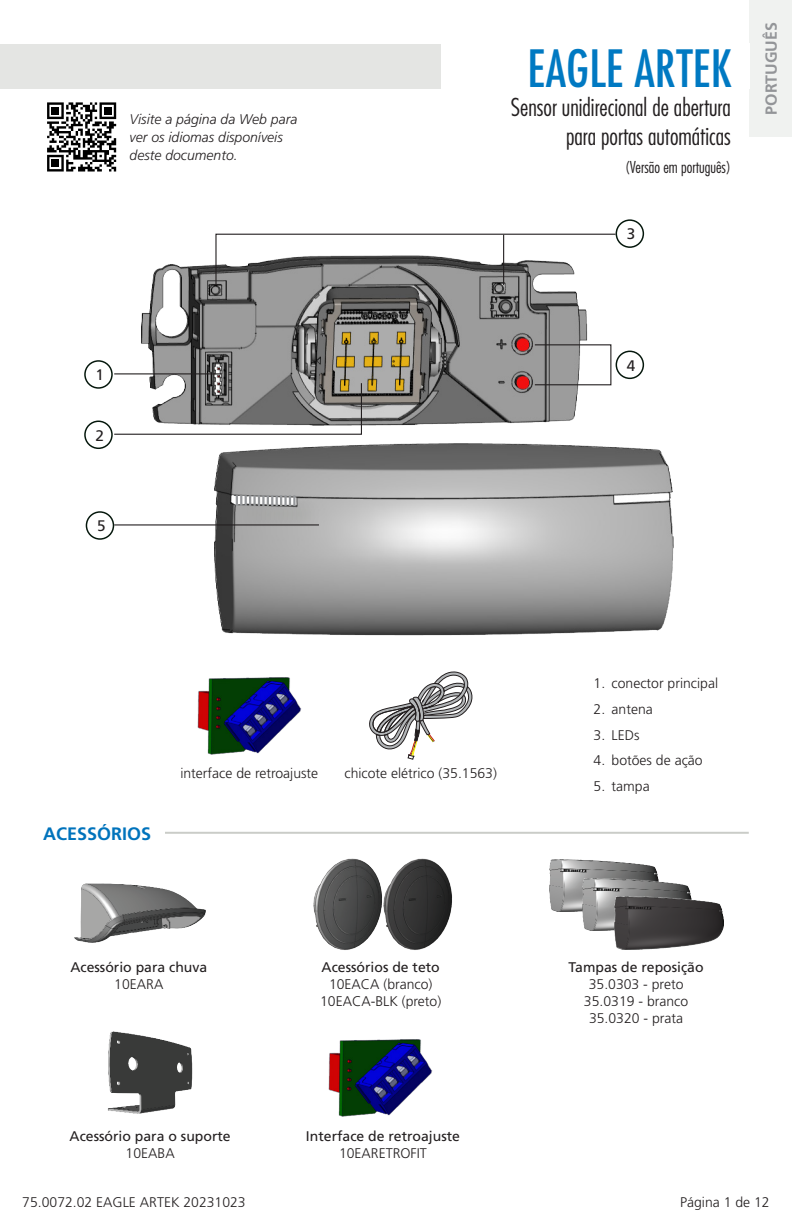
<style>
.page{position:relative;width:792px;height:1224px;background:#fff}
.page>*{position:absolute;margin:0;border:0;box-sizing:border-box;transform-origin:0 0}
.t1{font:500 condensed 50px "Futura";color:#0079c2}
.t2{font:300 condensed 24px/28.8px "Futura Std";color:#231f20;text-align:right}
.t3{font:700 18px "Frutiger LT Std";color:#0073bc}
.t4{font:300 condensed 16px "Futura Std";color:#231f20}
.t5{font:700 16px "Frutiger LT Std";color:#939598}
.t6{font:15.4px "Frutiger LT Std";color:#231f20}
.t7{font:300 14px "Frutiger LT Std";color:#231f20}
.t8{font:14px "Frutiger LT Std";color:#231f20}
.t9{font:italic 300 14px/18px "Frutiger LT Std";color:#231f20}
</style>
<div class="page">
<div style="left:0;top:44px;width:750px;height:45px;background:#e4e5e3"></div>
<svg style="left:47px;top:102px;width:69px;height:70px"></svg>
<div style="left:52px;top:160px;width:7px;height:7px;background:#000"></div>
<div style="left:750px;top:0;width:42px;height:137px;background:#f0f2f0"></div>
<div style="left:441px;top:43px;width:309px;height:46px;background:#fff"></div>
<img style="left:137px;top:264px;width:537px;height:372px">
<div style="left:237px;top:498px;width:26px;height:32px;background:#a7a7a7"></div>
<div style="left:260px;top:498px;width:25px;height:32px;background:#a8a9a8"></div>
<div style="left:273px;top:498px;width:26px;height:32px;background:#abacab"></div>
<div style="left:295px;top:498px;width:26px;height:32px;background:#b3b3b3"></div>
<svg style="left:236px;top:495px;width:60px;height:11px"></svg>
<div style="left:616px;top:219px;width:28px;height:29px;border:1px solid #05170c;border-radius:50%"></div>
<div style="left:616px;top:351px;width:27px;height:27px;background:#fff;border-radius:50%"></div>
<div style="left:616px;top:351px;width:28px;height:28px;border:1px solid #05170c;border-radius:50%"></div>
<div style="left:84px;top:360px;width:29px;height:29px;border:1px solid #05170c;border-radius:50%"></div>
<div style="left:86px;top:511px;width:28px;height:29px;border:1px solid #05170c;border-radius:50%"></div>
<div style="left:84px;top:421px;width:29px;height:28px;border:1px solid #05170c;border-radius:50%"></div>
<hr style="left:114px;top:373px;width:107px;height:1px;background:#231f20">
<hr style="left:114px;top:524px;width:205px;height:2px;background:#231f20">
<svg style="left:114px;top:382px;width:249px;height:53px"></svg>
<svg style="left:215px;top:233px;width:402px;height:53px"></svg>
<hr style="left:503px;top:235px;width:1px;height:50px;background:#231f20">
<div style="left:534px;top:344px;width:77px;height:41px;border:1px solid #231f20"></div>
<svg style="left:314px;top:859px;width:138px;height:91px"></svg>
<img style="left:74px;top:883px;width:132px;height:60px">
<img style="left:107px;top:1031px;width:86px;height:83px">
<hr style="left:43px;top:832px;width:706px;height:2px;background:#969991">
<img style="left:197px;top:677px;width:105px;height:78px">
<svg style="left:369px;top:671px;width:103px;height:88px"></svg>
<img style="left:328px;top:1039px;width:105px;height:78px">
<svg style="left:550px;top:860px;width:173px;height:89px"></svg>
<div style="left:43px;top:824px;width:122px;height:18px;background:#fff"></div>
<p class="t9" style="left:130px;top:111px;width:169px">Visite a página da Web para ver os idiomas disponíveis deste documento.</p>
<p class="t6" style="left:96px;top:366px;width:10px">1</p>
<p class="t6" style="left:96px;top:426px;width:10px">2</p>
<p class="t6" style="left:97px;top:517px;width:10px">5</p>
<p class="t1" style="left:528px;top:36px;width:206px">EAGLE ARTEK</p>
<p class="t2" style="left:511px;top:93px;width:222px">Sensor unidirecional de abertura para portas automáticas</p>
<p class="t4" style="left:625px;top:157px;width:107px">(Versão em português)</p>
<p class="t6" style="left:627px;top:225px;width:10px">3</p>
<p class="t5" style="left:762px;top:115px;width:94px;rotate:-90deg">PORTUGUÊS</p>
<p class="t6" style="left:627px;top:356px;width:10px">4</p>
<p class="t3" style="left:43px;top:823px;width:110px">ACESSÓRIOS</p>
<p class="t7" style="left:180px;top:766px;width:139px">interface de retroajuste</p>
<p class="t7" style="left:344px;top:766px;width:154px">chicote elétrico (35.1563)</p>
<p class="t8" style="left:70px;top:959px;width:138px">Acessório para chuva</p>
<p class="t7" style="left:114px;top:976px;width:51px">10EARA</p>
<p class="t8" style="left:70px;top:1128px;width:163px">Acessório para o suporte</p>
<p class="t7" style="left:126px;top:1145px;width:51px">10EABA</p>
<p class="t8" style="left:322px;top:959px;width:120px">Acessórios de teto</p>
<p class="t7" style="left:329px;top:976px;width:105px">10EACA (branco)</p>
<p class="t7" style="left:320px;top:993px;width:123px">10EACA-BLK (preto)</p>
<p class="t8" style="left:306px;top:1128px;width:156px">Interface de retroajuste</p>
<p class="t7" style="left:339px;top:1145px;width:89px">10EARETROFIT</p>
<p class="t7" style="left:594px;top:675px;width:126px">1. conector principal</p>
<p class="t7" style="left:594px;top:701px;width:61px">2. antena</p>
<p class="t7" style="left:594px;top:727px;width:47px">3. LEDs</p>
<p class="t7" style="left:594px;top:753px;width:111px">4. botões de ação</p>
<p class="t7" style="left:594px;top:779px;width:58px">5. tampa</p>
<p class="t8" style="left:569px;top:959px;width:137px">Tampas de reposição</p>
<p class="t7" style="left:589px;top:976px;width:96px">35.0303 - preto</p>
<p class="t7" style="left:584px;top:993px;width:106px">35.0319 - branco</p>
<p class="t7" style="left:589px;top:1010px;width:96px">35.0320 - prata</p>
<p class="t7" style="left:22px;top:1194px;width:225px">75.0072.02 EAGLE ARTEK 20231023</p>
<p class="t7" style="left:680px;top:1194px;width:91px">Página 1 de 12</p>
</div>
